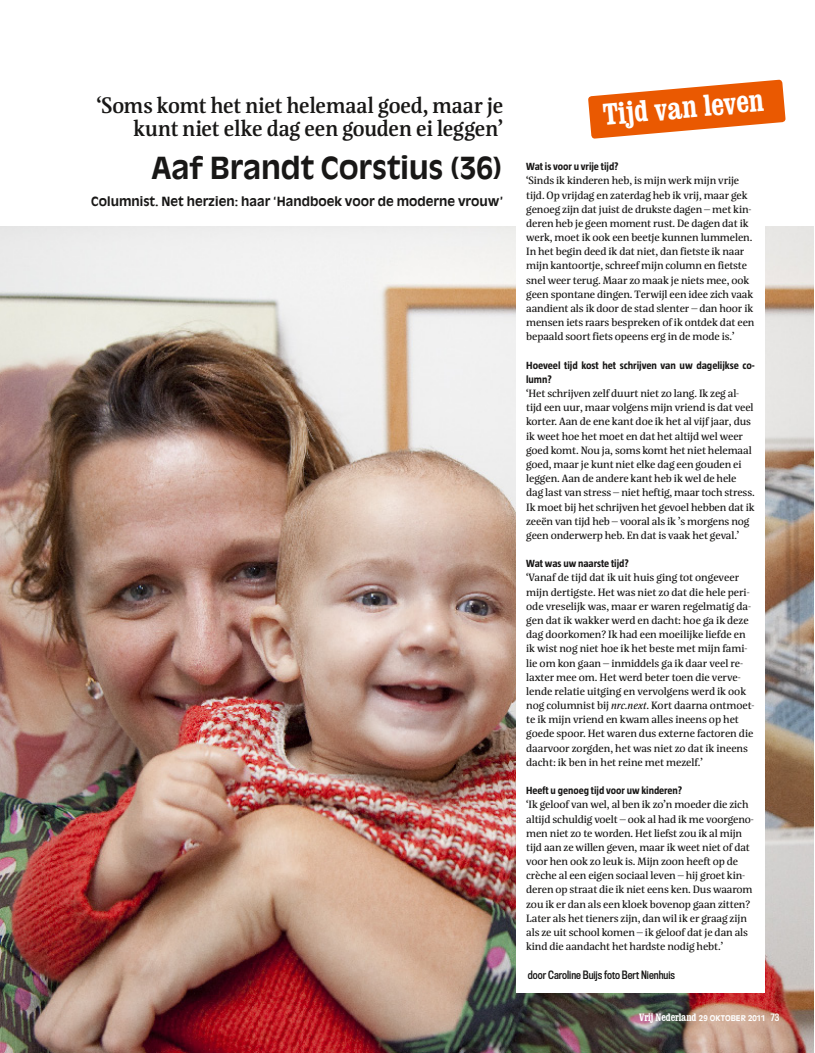
<style>
.page{position:relative;width:815px;height:1053px;background:#fff}
.page>*{position:absolute;margin:0;border:0;box-sizing:border-box;transform-origin:0 0}
.t1{font:700 30px "Antique Olive Std";letter-spacing:-.005em;color:#181716}
.t2{font:700 condensed 30px "Clarendon BT";color:#fff}
.t3{font:600 22.5px/22.5px "Floris JW04";color:#181716;text-align:right}
.t4{font:700 12.5px "Antique Olive Std";color:#181716}
.t5{font:10.62px/14.1px "Floris Text 15 Plus 1";letter-spacing:-.01em;color:#181716}
.t6{font:700 10.62px/14.1px "Taz";letter-spacing:-.005em;color:#181716}
.t7{font:10.62px "Titling Gothic FB Cond Standard";color:#181716}
.t8{font:700 condensed 10.62px "Clarendon BT";letter-spacing:-.01em;color:#fff}
.s1{font-family:"Floris Text Italic Plus"}
.s2{font-family:"Antique Olive Std";font-stretch:normal;font-size:7.75px}
.s3{font-family:"Titling Gothic FB Cond Standard";font-weight:400;font-stretch:normal;font-size:9.38px}
</style>
<div class="page">
<img style="left:0;top:227px;width:814px;height:825px">
<svg style="left:588px;top:79px;width:198px;height:60px"></svg>
<div style="left:516px;top:170px;width:248px;height:822px;background:#fff"></div>
<h2 class="t3" style="left:96px;top:94px;width:408px">‘Soms komt het niet helemaal goed, maar je kunt niet elke dag een gouden ei leggen’</h2>
<h1 class="t2" style="left:602px;top:96px;width:163px;rotate:-5deg">Tijd van leven</h1>
<h1 class="t1" style="left:152px;top:150px;width:352px">Aaf Brandt Corstius (36)</h1>
<p class="t6" style="left:526px;top:159px;width:94px">Wat is voor u vrije tijd?</p>
<p class="t5" style="left:526px;top:173px;width:230px">‘Sinds ik kinderen heb, is mijn werk mijn vrije tijd. Op vrijdag en zaterdag heb ik vrij, maar gek genoeg zijn dat juist de drukste dagen – met kin&shy;deren heb je geen moment rust. De dagen dat ik werk, moet ik ook een beetje kunnen lummelen.<br>In het begin deed ik dat niet, dan fietste ik naar mijn kantoortje, schreef mijn column en fietste snel weer terug. Maar zo maak je niets mee, ook geen spontane dingen. Terwijl een idee zich vaak aandient als ik door de stad slenter – dan hoor ik mensen iets raars bespreken of ik ontdek dat een bepaald soort fiets opeens erg in de mode is.’</p>
<p class="t6" style="left:526px;top:358px;width:230px">Hoeveel tijd kost het schrijven van uw dagelijkse co&shy;lumn?</p>
<p class="t5" style="left:526px;top:386px;width:230px">‘Het schrijven zelf duurt niet zo lang. Ik zeg al&shy;tijd een uur, maar volgens mijn vriend is dat veel korter. Aan de ene kant doe ik het al vijf jaar, dus ik weet hoe het moet en dat het altijd wel weer goed komt. Nou ja, soms komt het niet helemaal goed, maar je kunt niet elke dag een gouden ei leggen. Aan de andere kant heb ik wel de hele dag last van stress – niet heftig, maar toch stress.<br>Ik moet bij het schrijven het gevoel hebben dat ik zeeën van tijd heb – vooral als ik ’s morgens nog geen onderwerp heb. En dat is vaak het geval.’</p>
<p class="t6" style="left:526px;top:556px;width:104px">Wat was uw naarste tijd?</p>
<p class="t5" style="left:526px;top:570px;width:230px">‘Vanaf de tijd dat ik uit huis ging tot ongeveer mijn dertigste. Het was niet zo dat die hele peri&shy;ode vreselijk was, maar er waren regelmatig da&shy;gen dat ik wakker werd en dacht: hoe ga ik deze dag doorkomen? Ik had een moeilijke liefde en ik wist nog niet hoe ik het beste met mijn fami&shy;lie om kon gaan – inmiddels ga ik daar veel re&shy;laxter mee om. Het werd beter toen die verve&shy;lende relatie uitging en vervolgens werd ik ook nog columnist bij <span class="s1">nrc.next</span>. Kort daarna ontmoet&shy;te ik mijn vriend en kwam alles ineens op het goede spoor. Het waren dus externe factoren die daarvoor zorgden, het was niet zo dat ik ineens dacht: ik ben in het reine met mezelf.’</p>
<p class="t6" style="left:526px;top:783px;width:158px">Heeft u genoeg tijd voor uw kinderen?</p>
<p class="t5" style="left:526px;top:797px;width:229px">‘Ik geloof van wel, al ben ik zo’n moeder die zich altijd schuldig voelt – ook al had ik me voorgeno&shy;men niet zo te worden. Het liefst zou ik al mijn tijd aan ze willen geven, maar ik weet niet of dat voor hen ook zo leuk is. Mijn zoon heeft op de crèche al een eigen sociaal leven – hij groet kin&shy;deren op straat die ik niet eens ken. Dus waarom zou ik er dan als een kloek bovenop gaan zitten?<br>Later als het tieners zijn, dan wil ik er graag zijn als ze uit school komen – ik geloof dat je dan als kind die aandacht het hardste nodig hebt.’</p>
<p class="t4" style="left:91px;top:194px;width:413px">Columnist. Net herzien: haar ‘Handboek voor de moderne vrouw’</p>
<p class="t7" style="left:528px;top:968px;width:149px">door Caroline Buijs foto Bert Nienhuis</p>
<p class="t8" style="left:639px;top:1010px;width:141px">Vrij Nederland <span class="s2">29 OKTOBER 2011</span> <span class="s3">73</span></p>
</div>
